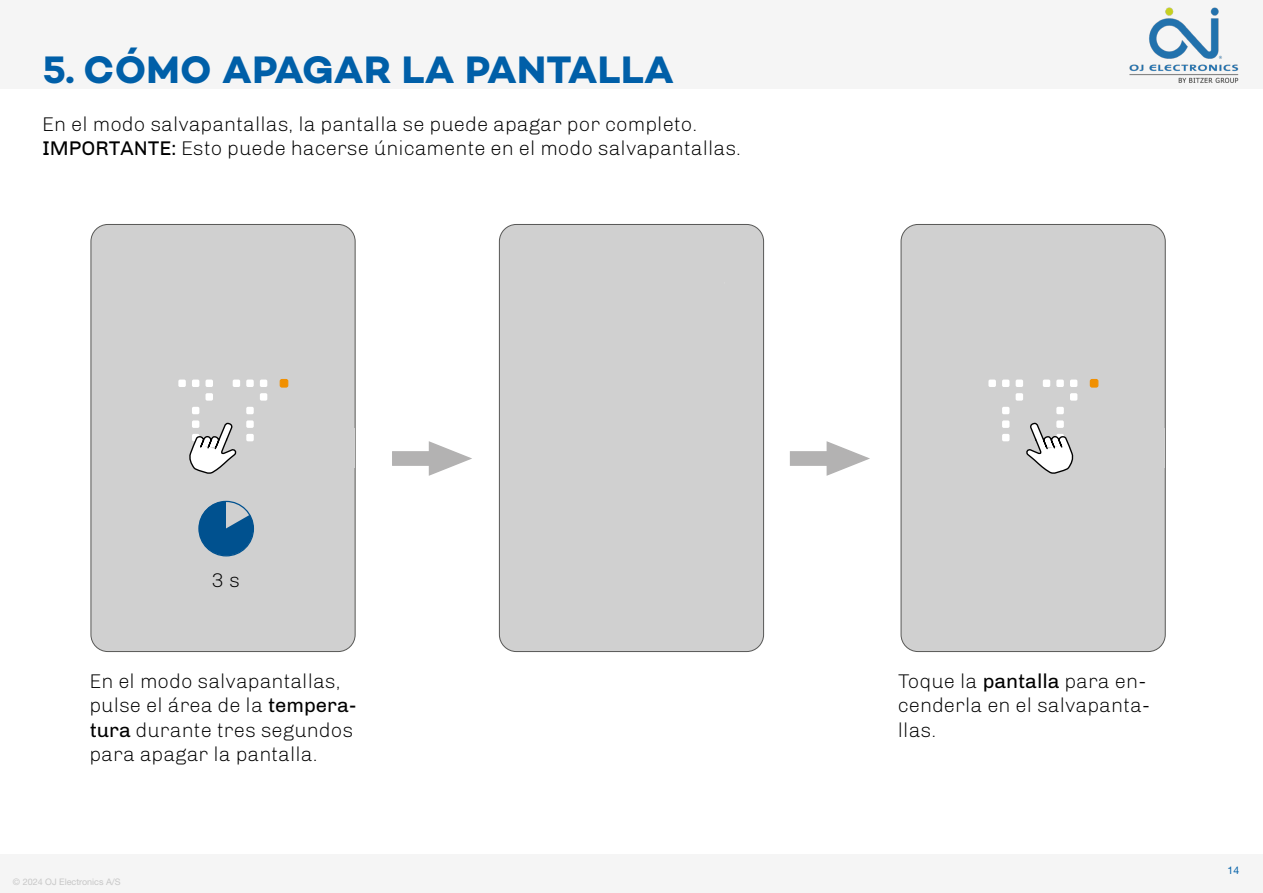
<style>
.page{position:relative;width:1263px;height:893px;background:#fff}
.page>*{position:absolute;margin:0;border:0;box-sizing:border-box;transform-origin:0 0}
.t1{font:700 39px "Campton";letter-spacing:.01em;color:#005fa8}
.t2{font:300 20.25px/24.3px "Chivo";color:#000}
.t3{font:10.5px "Helvetica Neue LTW1 G";color:#005fa8}
.t4{font:9px "Helvetica Neue LTW1 G";color:#c7c7c7}
.s1{font-weight:400}
</style>
<div class="page">
<div style="left:0;top:854px;width:1263px;height:39px;background:#f5f5f5"></div>
<div style="left:0;top:0;width:1263px;height:88px;background:#f5f5f5"></div>
<div style="left:91px;top:224px;width:264px;height:427px;background:#d0d0d0;border-radius:17px"></div>
<div style="left:91px;top:224px;width:264px;height:428px;border:1px solid #585856;border-radius:17px"></div>
<div style="left:246px;top:407px;width:8px;height:7px;background:#fff;border-radius:2px"></div>
<div style="left:192px;top:407px;width:7px;height:7px;background:#fff;border-radius:2px"></div>
<div style="left:206px;top:393px;width:7px;height:8px;background:#fff;border-radius:2px"></div>
<div style="left:260px;top:393px;width:7px;height:8px;background:#fff;border-radius:2px"></div>
<div style="left:178px;top:380px;width:8px;height:7px;background:#fff;border-radius:2px"></div>
<div style="left:233px;top:380px;width:7px;height:7px;background:#fff;border-radius:2px"></div>
<div style="left:246px;top:380px;width:8px;height:7px;background:#fff;border-radius:2px"></div>
<div style="left:206px;top:380px;width:7px;height:7px;background:#fff;border-radius:2px"></div>
<div style="left:192px;top:380px;width:7px;height:7px;background:#fff;border-radius:2px"></div>
<div style="left:260px;top:380px;width:7px;height:7px;background:#fff;border-radius:2px"></div>
<div style="left:280px;top:380px;width:8px;height:7px;background:#f19001;border-radius:2px"></div>
<div style="left:280px;top:379px;width:8px;height:9px;border:1px solid #f19001;border-radius:2px"></div>
<div style="left:343px;top:428px;width:11px;height:40px;background:#d0d0d0"></div>
<div style="left:901px;top:224px;width:264px;height:427px;background:#d0d0d0;border-radius:17px"></div>
<div style="left:901px;top:224px;width:264px;height:428px;border:1px solid #585856;border-radius:17px"></div>
<div style="left:1056px;top:407px;width:8px;height:7px;background:#fff;border-radius:2px"></div>
<div style="left:1002px;top:407px;width:7px;height:7px;background:#fff;border-radius:2px"></div>
<div style="left:1016px;top:393px;width:7px;height:8px;background:#fff;border-radius:2px"></div>
<div style="left:1070px;top:393px;width:7px;height:8px;background:#fff;border-radius:2px"></div>
<div style="left:988px;top:380px;width:8px;height:7px;background:#fff;border-radius:2px"></div>
<div style="left:1043px;top:380px;width:7px;height:7px;background:#fff;border-radius:2px"></div>
<div style="left:1056px;top:380px;width:8px;height:7px;background:#fff;border-radius:2px"></div>
<div style="left:1016px;top:380px;width:7px;height:7px;background:#fff;border-radius:2px"></div>
<div style="left:1002px;top:380px;width:7px;height:7px;background:#fff;border-radius:2px"></div>
<div style="left:1070px;top:380px;width:7px;height:7px;background:#fff;border-radius:2px"></div>
<div style="left:1090px;top:380px;width:8px;height:7px;background:#f19001;border-radius:2px"></div>
<div style="left:1090px;top:379px;width:8px;height:9px;border:1px solid #f19001;border-radius:2px"></div>
<div style="left:1153px;top:428px;width:12px;height:40px;background:#d0d0d0"></div>
<div style="left:499px;top:224px;width:264px;height:427px;background:#d0d0d0;border-radius:17px"></div>
<div style="left:499px;top:224px;width:265px;height:428px;border:1px solid #575756;border-radius:17px"></div>
<div style="left:392px;top:451px;width:40px;height:15px;background:#b3b2b2"></div>
<svg style="left:428px;top:441px;width:44px;height:35px"></svg>
<div style="left:790px;top:451px;width:40px;height:15px;background:#b3b2b2"></div>
<svg style="left:826px;top:441px;width:44px;height:35px"></svg>
<svg style="left:1002px;top:421px;width:72px;height:53px"></svg>
<svg style="left:189px;top:421px;width:65px;height:135px"></svg>
<h1 class="t1" style="left:43px;top:45px;width:633px">5. CÓMO APAGAR LA PANTALLA</h1>
<p class="t2" style="left:43px;top:112px;width:700px">En el modo salvapantallas, la pantalla se puede apagar por completo.<br><span class="s1">IMPORTANTE:</span> Esto puede hacerse únicamente en el modo salvapantallas.</p>
<p class="t2" style="left:212px;top:568px;width:30px">3 s</p>
<p class="t2" style="left:90px;top:669px;width:268px">En el modo salvapantallas, pulse el área de la <span class="s1">tempera&shy;tura</span> durante tres segundos para apagar la pantalla.</p>
<p class="t2" style="left:898px;top:669px;width:253px">Toque la <span class="s1">pantalla</span> para en&shy;cenderla en el salvapanta&shy;llas.</p>
<p class="t4" style="left:13px;top:876px;width:109px">© 2024 OJ Electronics A/S</p>
<p class="t3" style="left:1227px;top:863px;width:13px">14</p>
</div>
